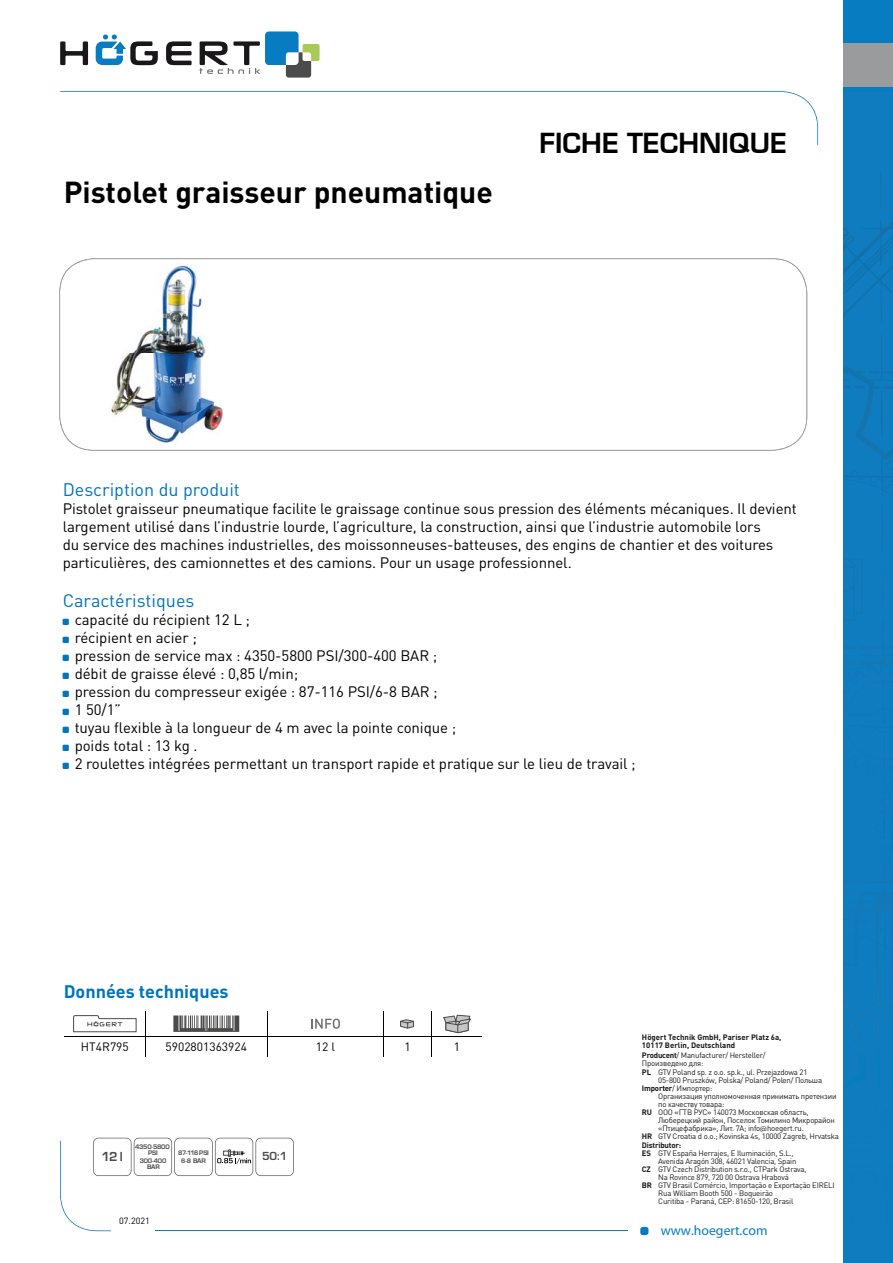
<style>
.page{position:relative;width:893px;height:1263px;background:#fff}
.page>*{position:absolute;margin:0;border:0;box-sizing:border-box;transform-origin:0 0}
.t1{font:700 30px "DIN Pro";color:#000}
.t2{font:700 27px "Euromode";color:#000}
.t3{font:18px "DIN Pro";color:#0074bc}
.t4{font:700 18px "DIN Pro";color:#0074bc}
.t5{font:15px/18px "DIN Pro";letter-spacing:-.005em;color:#000}
.t6{font:13.8px "Myriad Pro";color:#087cc1}
.t7{font:700 12.15px "Euromode";color:#4a4a49}
.t8{font:12px "DIN Pro";color:#000}
.t9{font:700 10.8px "Euromode";color:#4a4a49}
.t10{font:9px "DIN Pro";color:#000}
.t11{font:7.8px "DIN Pro";letter-spacing:-.025em;color:#1a171b}
.t12{font:700 7.8px/8.1px "DIN Pro";color:#1a171b}
.t13{font:700 7.8px "DIN Pro";letter-spacing:-.025em;color:#1a171b}
.t14{font:700 6px/6px "Euromode";letter-spacing:-.03em;color:#4a4a49;text-align:center}
.s1{font-weight:700}
.s2{font-family:"Merel"}
</style>
<div class="page">
<svg style="left:60px;top:41px;width:28px;height:24px"></svg>
<svg style="left:166px;top:41px;width:26px;height:24px"></svg>
<svg style="left:96px;top:35px;width:62px;height:30px"></svg>
<svg style="left:199px;top:31px;width:121px;height:47px"></svg>
<div style="left:640px;top:1227px;width:8px;height:8px;background:#087cc1;border-radius:3px"></div>
<svg style="left:60px;top:91px;width:758px;height:54px"></svg>
<hr style="left:155px;top:1230px;width:473px;height:1px;background:#087cc1">
<div style="left:843px;top:0;width:50px;height:1263px;background:#087cc1"></div>
<img style="left:880px;top:220px;width:13px;height:9px">
<img style="left:843px;top:279px;width:49px;height:43px">
<img style="left:881px;top:229px;width:12px;height:50px">
<img style="left:880px;top:171px;width:1px;height:37px">
<img style="left:843px;top:221px;width:38px;height:74px">
<svg style="left:843px;top:334px;width:50px;height:576px"></svg>
<img style="left:843px;top:910px;width:50px;height:211px">
<img style="left:860px;top:646px;width:33px;height:51px">
<div style="left:843px;top:44px;width:50px;height:43px;background:#9a9b9d"></div>
<svg style="left:59px;top:258px;width:748px;height:193px"></svg>
<svg style="left:267px;top:1011px;width:1px;height:45px"></svg>
<hr style="left:384px;top:1036px;width:47px;height:1px;background:#000">
<hr style="left:431px;top:1036px;width:51px;height:1px;background:#000">
<svg style="left:431px;top:1011px;width:1px;height:45px"></svg>
<hr style="left:267px;top:1036px;width:117px;height:1px;background:#000">
<hr style="left:65px;top:1036px;width:80px;height:1px;background:#000">
<hr style="left:145px;top:1036px;width:122px;height:1px;background:#000">
<svg style="left:145px;top:1011px;width:1px;height:45px"></svg>
<svg style="left:383px;top:1011px;width:1px;height:45px"></svg>
<svg style="left:73px;top:1015px;width:64px;height:17px"></svg>
<svg style="left:173px;top:1015px;width:66px;height:17px"></svg>
<svg style="left:311px;top:1019px;width:29px;height:10px"></svg>
<svg style="left:400px;top:1019px;width:14px;height:10px"></svg>
<svg style="left:443px;top:1014px;width:28px;height:19px"></svg>
<svg style="left:60px;top:1138px;width:234px;height:93px"></svg>
<img style="left:109px;top:264px;width:115px;height:180px">
<h1 class="t1" style="left:64px;top:172px;width:431px">Pistolet graisseur pneumatique</h1>
<h2 class="t2" style="left:539px;top:126px;width:249px">FICHE TECHNIQUE</h2>
<p class="t3" style="left:63px;top:477px;width:179px">Description du produit</p>
<p class="t5" style="left:63px;top:499px;width:736px">Pistolet graisseur pneumatique facilite le graissage continue sous pression des éléments mécaniques. Il devient largement utilisé dans l’industrie lourde, l’agriculture, la construction, ainsi que l’industrie automobile lors<br>du service des machines industrielles, des moissonneuses-batteuses, des engins de chantier et des voitures particulières, des camionnettes et des camions. Pour un usage professionnel.</p>
<p class="t3" style="left:63px;top:589px;width:133px">Caractéristiques</p>
<p class="t5" style="left:75px;top:610px;width:562px">capacité du récipient 12 L ;<br>récipient en acier ;<br>pression de service max : 4350-5800 PSI/300-400 BAR ;<br>débit de graisse élevé : 0,85 l/min;<br>pression du compresseur exigée : 87-116 PSI/6-8 BAR ;<br>1 50/1”<br>tuyau flexible à la longueur de 4 m avec la pointe conique ;<br>poids total : 13 kg .<br>2 roulettes intégrées permettant un transport rapide et pratique sur le lieu de travail ;</p>
<p class="t4" style="left:64px;top:979px;width:166px">Données techniques</p>
<p class="t8" style="left:81px;top:1039px;width:49px">HT4R795</p>
<p class="t8" style="left:166px;top:1039px;width:83px">5902801363924</p>
<p class="t8" style="left:316px;top:1039px;width:21px">12 l</p>
<p class="t8" style="left:404px;top:1039px;width:8px">1</p>
<p class="t8" style="left:454px;top:1039px;width:8px">1</p>
<p class="t7" style="left:102px;top:1149px;width:23px">12 l</p>
<p class="t14" style="left:135px;top:1143px;width:36px">4350-5800<br>PSI</p>
<p class="t14" style="left:140px;top:1158px;width:28px">300-400<br>BAR</p>
<p class="t14" style="left:178px;top:1148px;width:32px;line-height:8.1px">87-116 PSI<br>6-8 BAR</p>
<p class="t9" style="left:262px;top:1150px;width:27px">50:1</p>
<p class="t10" style="left:119px;top:1214px;width:32px">07.2021</p>
<p class="t12" style="left:642px;top:1033px;width:141px">Högert Technik GmbH, Pariser Platz 6a,<br>10117 Berlin, Deutschland</p>
<p class="t11" style="left:642px;top:1050px;width:125px"><span class="s1">Producent</span>/ Manufacturer/ Hersteller/</p>
<p class="t11" style="left:642px;top:1058px;width:63px">Произведено для:</p>
<p class="t11" style="left:642px;top:1066px;width:167px"><span class="s1">PL</span> GTV Poland sp. z o.o. sp.k., ul. Przejazdowa 21</p>
<p class="t11" style="left:658px;top:1074px;width:165px">05-800 Pruszków, Polska/ Poland/ Polen/ Польша</p>
<p class="t11" style="left:642px;top:1083px;width:72px"><span class="s1">Importer</span>/ Импортер:</p>
<p class="t11" style="left:658px;top:1091px;width:180px">Организация уполномоченная принимать претензии</p>
<p class="t11" style="left:658px;top:1099px;width:68px">по качеству товара:</p>
<p class="t11" style="left:642px;top:1107px;width:168px"><span class="s1">RU</span> ООО «ГТВ РУС» 140073 Московская область,</p>
<p class="t11" style="left:658px;top:1115px;width:178px">Люберецкий район, Поселок Томилино Микрорайон</p>
<p class="t11" style="left:658px;top:1123px;width:147px">«Птицефабрика», Лит. 7А; info<span class="s2">@</span>hoegert.ru.</p>
<p class="t11" style="left:642px;top:1131px;width:199px"><span class="s1">HR</span> GTV Croatia d o.o.; Kovinska 4s, 10000 Zagreb, Hrvatska</p>
<p class="t13" style="left:642px;top:1139px;width:41px">Distributor:</p>
<p class="t11" style="left:642px;top:1147px;width:153px"><span class="s1">ES</span> GTV España Herrajes, E Iluminación, S.L.,</p>
<p class="t11" style="left:658px;top:1156px;width:140px">Avenida Aragón 308, 46021 Valencia, Spain</p>
<p class="t11" style="left:642px;top:1164px;width:166px"><span class="s1">CZ</span> GTV Czech Distribution s.r.o., CTPark Ostrava,</p>
<p class="t11" style="left:658px;top:1172px;width:132px">Na Rovince 879, 720 00 Ostrava Hrabová</p>
<p class="t11" style="left:642px;top:1180px;width:194px"><span class="s1">BR</span> GTV Brasil Comércio, Importação e Exportação EIRELI</p>
<p class="t11" style="left:658px;top:1188px;width:116px">Rua William Booth 500 - Boqueirão</p>
<p class="t11" style="left:658px;top:1196px;width:137px">Curitiba - Paraná, CEP: 81650-120, Brasil</p>
<p class="t6" style="left:661px;top:1222px;width:108px">www.hoegert.com</p>
</div>
